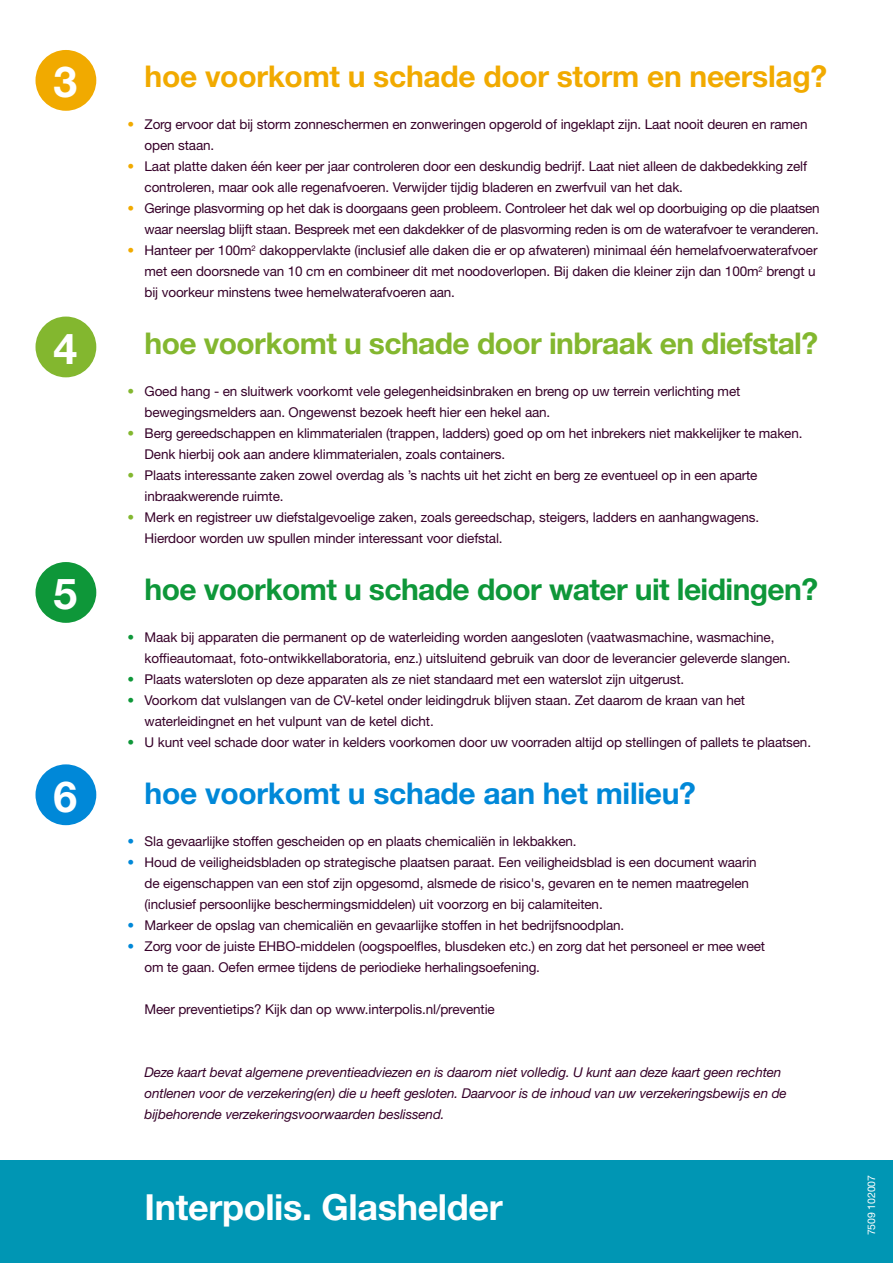
<style>
.page{position:relative;width:893px;height:1263px;background:#fff}
.page>*{position:absolute;margin:0;border:0;box-sizing:border-box;transform-origin:0 0}
.t1{font:700 42.75px "Helvetica Neue";color:#fff}
.t2{font:700 36px "Helvetica Neue";letter-spacing:-.01em;color:#fff}
.t3{font:700 30px "Helvetica Neue";letter-spacing:-.02em;color:#83b72f}
.t4{font:700 30px "Helvetica Neue";letter-spacing:-.02em;color:#0e9739}
.t5{font:700 30px "Helvetica Neue";letter-spacing:-.01em;color:#f1aa00}
.t6{font:700 30px "Helvetica Neue";letter-spacing:-.01em;color:#0088d8}
.t7{font:13.5px/21px "Helvetica Neue";letter-spacing:-.01em;color:#360029}
.t8{font:italic 13.5px/21px "Helvetica Neue";letter-spacing:-.01em;color:#360029}
.t9{font:10.5px "Helvetica Neue";letter-spacing:-.01em;color:#fff}
.s1{color:#f1aa00}
.s2{color:#83b72f}
.s3{color:#0e9739}
.s4{color:#0088d8}
</style>
<div class="page">
<div style="left:0;top:1160px;width:893px;height:103px;background:#0096b4"></div>
<div style="left:36px;top:50px;width:60px;height:61px;background:#f1aa00;border-radius:50%"></div>
<div style="left:36px;top:317px;width:60px;height:60px;background:#83b72f;border-radius:50%"></div>
<div style="left:36px;top:562px;width:60px;height:61px;background:#0e9739;border-radius:50%"></div>
<div style="left:36px;top:764px;width:60px;height:61px;background:#0088d8;border-radius:50%"></div>
<h1 class="t1" style="left:54px;top:56px;width:25px">3</h1>
<h1 class="t1" style="left:54px;top:322px;width:25px">4</h1>
<h1 class="t1" style="left:54px;top:568px;width:25px">5</h1>
<h1 class="t1" style="left:54px;top:770px;width:25px">6</h1>
<h3 class="t5" style="left:145px;top:58px;width:684px">hoe voorkomt u schade door storm en neerslag?</h3>
<p class="t7" style="left:145px;top:114px;width:664px;text-indent:-17px"><span class="s1">•</span> Zorg ervoor dat bij storm zonneschermen en zonweringen opgerold of ingeklapt zijn. Laat nooit deuren en ramen open staan.</p>
<p class="t7" style="left:145px;top:156px;width:664px;text-indent:-17px"><span class="s1">•</span> Laat platte daken één keer per jaar controleren door een deskundig bedrijf. Laat niet alleen de dakbedekking zelf controleren, maar ook alle regenafvoeren. Verwijder tijdig bladeren en zwerfvuil van het dak.</p>
<p class="t7" style="left:128px;top:198px;width:694px;text-align:right"><span class="s1">•</span> Geringe plasvorming op het dak is doorgaans geen probleem. Controleer het dak wel op doorbuiging op die plaatsen waar neerslag blijft staan. Bespreek met een dakdekker of de plasvorming reden is om de waterafvoer te veranderen.</p>
<p class="t7" style="left:145px;top:240px;width:674px;text-indent:-17px"><span class="s1">•</span> Hanteer per 100m<sup>2</sup> dakoppervlakte (inclusief alle daken die er op afwateren) minimaal één hemelafvoerwaterafvoer met een doorsnede van 10 cm en combineer dit met noodoverlopen. Bij daken die kleiner zijn dan 100m<sup>2</sup> brengt u bij voorkeur minstens twee hemelwaterafvoeren aan.</p>
<h3 class="t3" style="left:145px;top:325px;width:675px">hoe voorkomt u schade door inbraak en diefstal?</h3>
<p class="t7" style="left:145px;top:381px;width:597px;text-indent:-17px"><span class="s2">•</span> Goed hang - en sluitwerk voorkomt vele gelegenheidsinbraken en breng op uw terrein verlichting met bewegingsmelders aan. Ongewenst bezoek heeft hier een hekel aan.</p>
<p class="t7" style="left:145px;top:423px;width:659px;text-indent:-17px"><span class="s2">•</span> Berg gereedschappen en klimmaterialen (trappen, ladders) goed op om het inbrekers niet makkelijker te maken.<br>Denk hierbij ook aan andere klimmaterialen, zoals containers.</p>
<p class="t7" style="left:145px;top:465px;width:614px;text-indent:-17px"><span class="s2">•</span> Plaats interessante zaken zowel overdag als ’s nachts uit het zicht en berg ze eventueel op in een aparte inbraakwerende ruimte.</p>
<p class="t7" style="left:145px;top:507px;width:616px;text-indent:-17px"><span class="s2">•</span> Merk en registreer uw diefstalgevoelige zaken, zoals gereedschap, steigers, ladders en aanhangwagens.<br>Hierdoor worden uw spullen minder interessant voor diefstal.</p>
<h3 class="t4" style="left:145px;top:571px;width:675px">hoe voorkomt u schade door water uit leidingen?</h3>
<p class="t7" style="left:145px;top:627px;width:648px;text-indent:-17px"><span class="s3">•</span> Maak bij apparaten die permanent op de waterleiding worden aangesloten (vaatwasmachine, wasmachine, koffieautomaat, foto-ontwikkellaboratoria, enz.) uitsluitend gebruik van door de leverancier geleverde slangen.</p>
<p class="t7" style="left:128px;top:669px;width:558px"><span class="s3">•</span> Plaats watersloten op deze apparaten als ze niet standaard met een waterslot zijn uitgerust.</p>
<p class="t7" style="left:145px;top:690px;width:602px;text-indent:-17px"><span class="s3">•</span> Voorkom dat vulslangen van de CV-ketel onder leidingdruk blijven staan. Zet daarom de kraan van het waterleidingnet en het vulpunt van de ketel dicht.</p>
<p class="t7" style="left:128px;top:732px;width:685px"><span class="s3">•</span> U kunt veel schade door water in kelders voorkomen door uw voorraden altijd op stellingen of pallets te plaatsen.</p>
<h3 class="t6" style="left:145px;top:775px;width:553px">hoe voorkomt u schade aan het milieu?</h3>
<p class="t7" style="left:128px;top:831px;width:451px"><span class="s4">•</span> Sla gevaarlijke stoffen gescheiden op en plaats chemicaliën in lekbakken.</p>
<p class="t7" style="left:145px;top:852px;width:614px;text-indent:-17px"><span class="s4">•</span> Houd de veiligheidsbladen op strategische plaatsen paraat. Een veiligheidsblad is een document waarin de eigenschappen van een stof zijn opgesomd, alsmede de risico's, gevaren en te nemen maatregelen (inclusief persoonlijke beschermingsmiddelen) uit voorzorg en bij calamiteiten.</p>
<p class="t7" style="left:128px;top:915px;width:498px"><span class="s4">•</span> Markeer de opslag van chemicaliën en gevaarlijke stoffen in het bedrijfsnoodplan.</p>
<p class="t7" style="left:145px;top:936px;width:622px;text-indent:-17px"><span class="s4">•</span> Zorg voor de juiste EHBO-middelen (oogspoelfles, blusdeken etc.) en zorg dat het personeel er mee weet om te gaan. Oefen ermee tijdens de periodieke herhalingsoefening.</p>
<p class="t7" style="left:145px;top:999px;width:352px">Meer preventietips? Kijk dan op www.interpolis.nl/preventie</p>
<p class="t8" style="left:145px;top:1062px;width:644px">Deze kaart bevat algemene preventieadviezen en is daarom niet volledig. U kunt aan deze kaart geen rechten ontlenen voor de verzekering(en) die u heeft gesloten. Daarvoor is de inhoud van uw verzekeringsbewijs en de bijbehorende verzekeringsvoorwaarden beslissend.</p>
<h2 class="t2" style="left:145px;top:1185px;width:360px">Interpolis. Glashelder</h2>
<p class="t9" style="left:865px;top:1235px;width:62px;rotate:-90deg">7509 102007</p>
</div>
